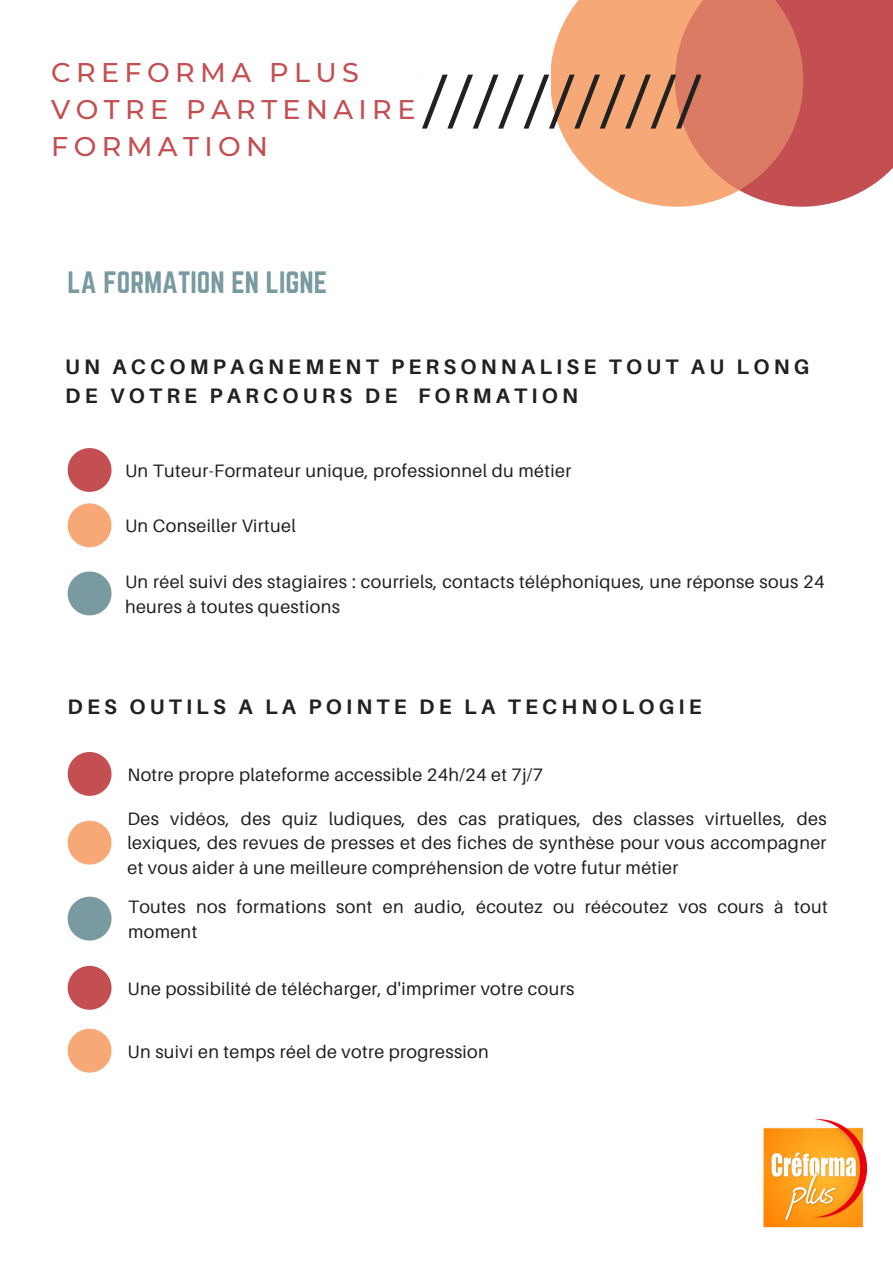
<style>
.page{position:relative;width:893px;height:1264px;background:#fff}
.page>*{position:absolute;margin:0;border:0;box-sizing:border-box;transform-origin:0 0}
.t1{font:500 27px/37px "Montserrat";letter-spacing:.2em;color:#c44f52}
.t2{font:27px "Norwester";color:#799aa0}
.t3{font:700 21px/29.2px "Aileron";letter-spacing:.2em;color:#212121}
.t4{font:18px/24.8px "Aileron";letter-spacing:.02em;color:#212121}
</style>
<div class="page">
<svg style="left:422px;top:0;width:470px;height:207px"></svg>
<svg style="left:68px;top:448px;width:43px;height:44px"></svg>
<svg style="left:68px;top:503px;width:43px;height:44px"></svg>
<svg style="left:68px;top:571px;width:43px;height:44px"></svg>
<img style="left:763px;top:1119px;width:104px;height:108px">
<svg style="left:68px;top:752px;width:43px;height:43px"></svg>
<svg style="left:68px;top:820px;width:43px;height:44px"></svg>
<svg style="left:68px;top:965px;width:43px;height:44px"></svg>
<svg style="left:68px;top:1028px;width:43px;height:44px"></svg>
<svg style="left:68px;top:896px;width:43px;height:44px"></svg>
<h1 class="t1" style="left:51px;top:54px;width:366px">CREFORMA PLUS<br>VOTRE PARTENAIRE<br>FORMATION</h1>
<h1 class="t2" style="left:68px;top:266px;width:261px">LA FORMATION EN LIGNE</h1>
<p class="t3" style="left:65px;top:351px;width:745px">UN ACCOMPAGNEMENT PERSONNALISE TOUT AU LONG<br>DE VOTRE PARCOURS DE FORMATION</p>
<p class="t4" style="left:125px;top:458px;width:448px">Un Tuteur-Formateur unique, professionnel du métier</p>
<p class="t4" style="left:125px;top:513px;width:172px">Un Conseiller Virtuel</p>
<p class="t4" style="left:125px;top:569px;width:701px">Un réel suivi des stagiaires : courriels, contacts téléphoniques, une réponse sous 24 heures à toutes questions</p>
<p class="t3" style="left:68px;top:691px;width:635px">DES OUTILS A LA POINTE DE LA TECHNOLOGIE</p>
<p class="t4" style="left:127px;top:761px;width:417px">Notre propre plateforme accessible 24h/24 et 7j/7</p>
<p class="t4" style="left:127px;top:805px;width:700px;text-align:justify">Des vidéos, des quiz ludiques, des cas pratiques, des classes virtuelles, des lexiques, des revues de presses et des fiches de synthèse pour vous accompagner et vous aider à une meilleure compréhension de votre futur métier</p>
<p class="t4" style="left:128px;top:894px;width:701px">Toutes nos formations sont en audio, écoutez ou réécoutez vos cours à tout moment</p>
<p class="t4" style="left:127px;top:975px;width:448px">Une possibilité de télécharger, d'imprimer votre cours</p>
<p class="t4" style="left:127px;top:1038px;width:363px">Un suivi en temps réel de votre progression</p>
</div>
